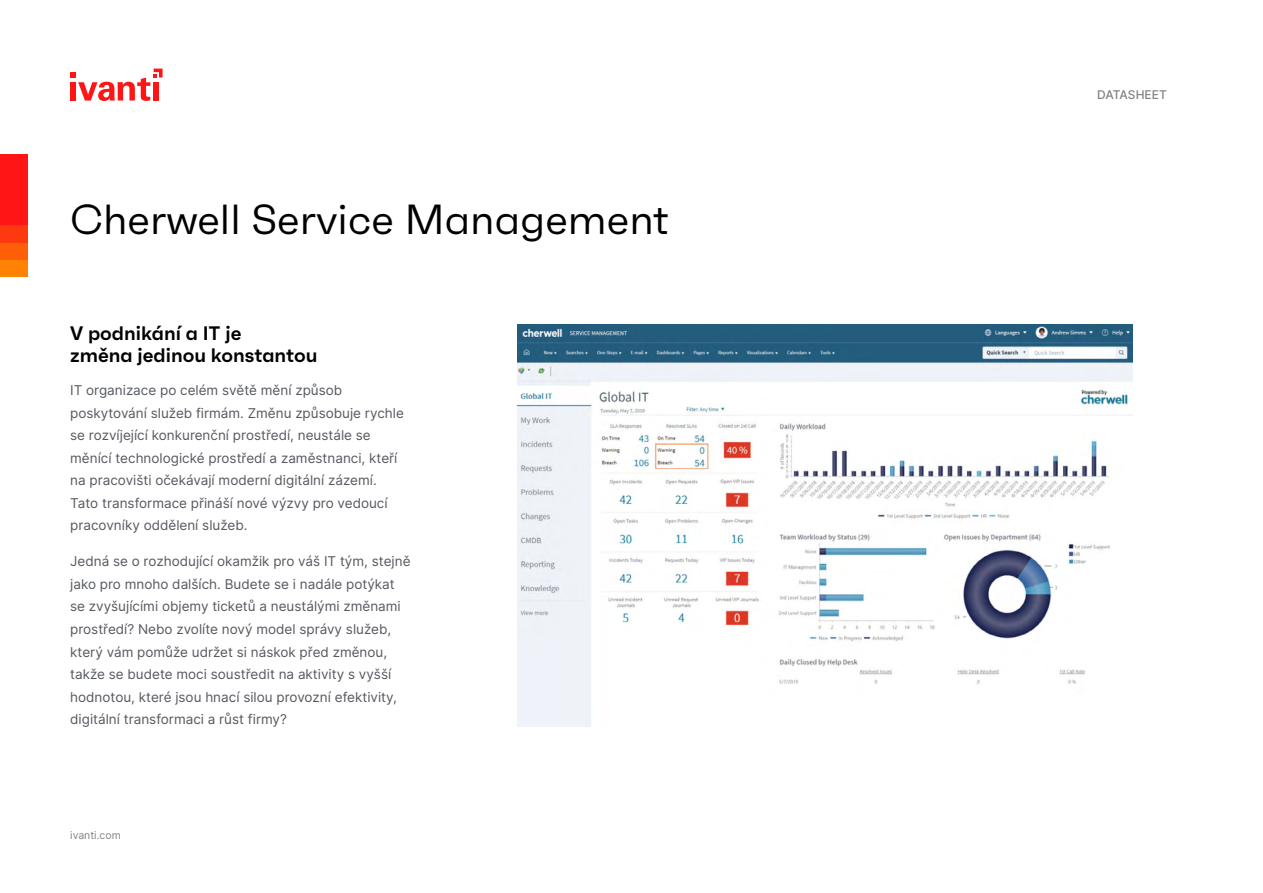
<style>
.page{position:relative;width:1263px;height:893px;background:#fff}
.page>*{position:absolute;margin:0;border:0;box-sizing:border-box;transform-origin:0 0}
.t1{font:42px "Faktum";color:#000}
.t2{font:600 19.5px/22.5px "Faktum";color:#000}
.t3{font:13.5px/22.5px "Inter";color:#555960}
.t4{font:500 12px "Inter";letter-spacing:-.005em;color:#848182}
.t5{font:10.5px "Inter";color:#848182}
</style>
<div class="page">
<svg style="left:70px;top:69px;width:93px;height:32px"></svg>
<div style="left:0;top:154px;width:27px;height:122px;background:#ff1515"></div>
<div style="left:0;top:259px;width:27px;height:17px;background:#ff8303"></div>
<div style="left:0;top:242px;width:27px;height:17px;background:#ff5e09"></div>
<div style="left:0;top:225px;width:27px;height:17px;background:#ff390f"></div>
<img style="left:517px;top:325px;width:616px;height:401px">
<h1 class="t1" style="left:70px;top:194px;width:600px">Cherwell Service Management</h1>
<h2 class="t2" style="left:70px;top:321px;width:249px">V podnikání a IT je<br>změna jedinou konstantou</h2>
<p class="t3" style="left:70px;top:379px;width:335px">IT organizace po celém světě mění způsob poskytování služeb firmám. Změnu způsobuje rychle se rozvíjející konkurenční prostředí, neustále se měnící technologické prostředí a zaměstnanci, kteří na pracovišti očekávají moderní digitální zázemí.<br>Tato transformace přináší nové výzvy pro vedoucí pracovníky oddělení služeb.</p>
<p class="t3" style="left:70px;top:550px;width:342px">Jedná se o rozhodující okamžik pro váš IT tým, stejně jako pro mnoho dalších. Budete se i nadále potýkat se zvyšujícími objemy ticketů a neustálými změnami prostředí? Nebo zvolíte nový model správy služeb, který vám pomůže udržet si náskok před změnou, takže se budete moci soustředit na aktivity s vyšší hodnotou, které jsou hnací silou provozní efektivity, digitální transformaci a růst firmy?</p>
<p class="t5" style="left:70px;top:828px;width:52px">ivanti.com</p>
<p class="t4" style="left:1097px;top:86px;width:71px">DATASHEET</p>
</div>
